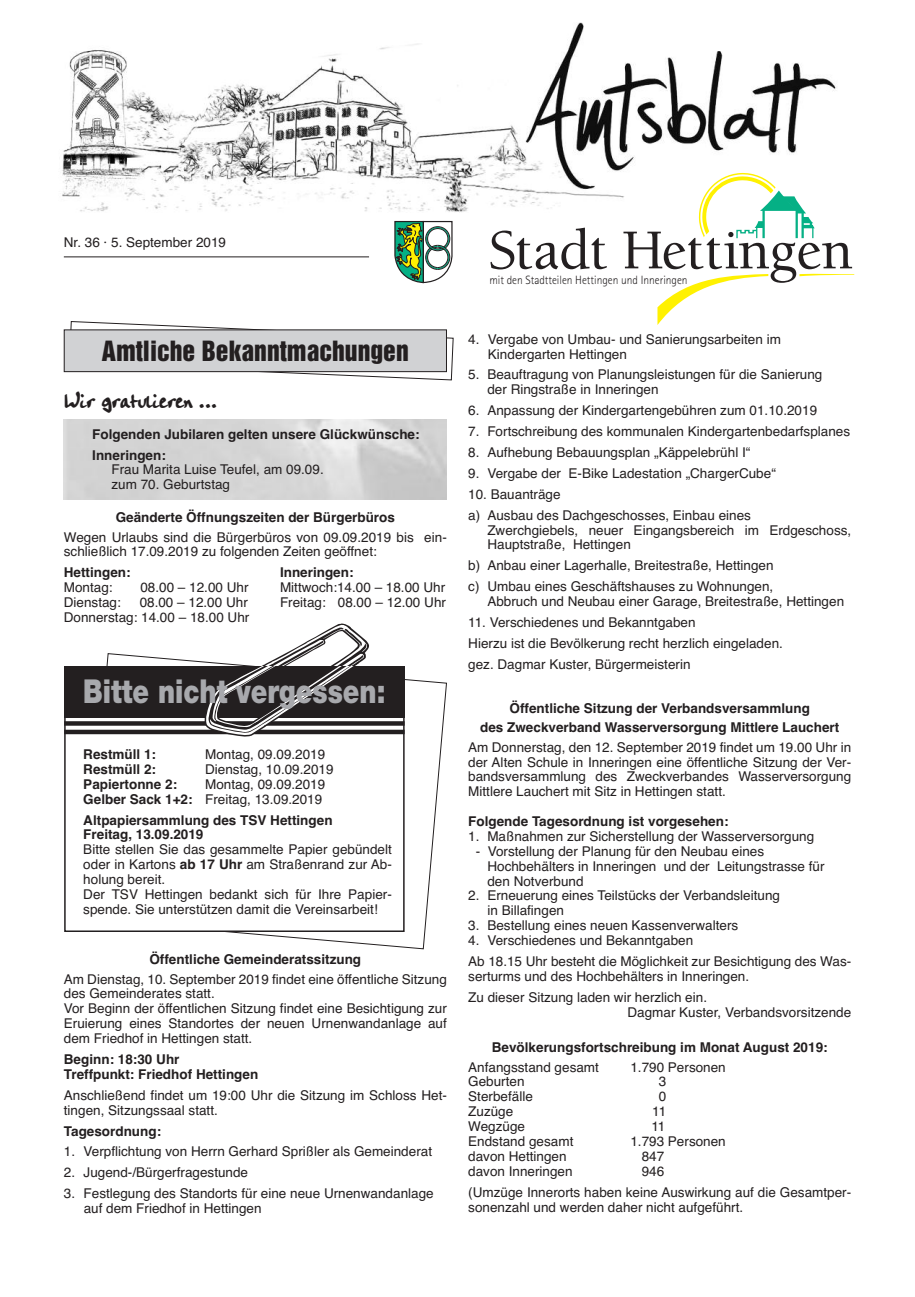
<style>
.page{position:relative;width:915px;height:1297px;background:#fff}
.page>*{position:absolute;margin:0;border:0;box-sizing:border-box;transform-origin:0 0}
.t1{font:900 33px "Helvetica Neue";color:#a8a9ad;scale:.8 1}
.t2{font:25.5px "Helvetica Inserat";color:#231f20}
.t3{font:25.5px "Handwriting Plain";color:#231f20}
.t4{font:13.5px/14.9px "Helvetica";color:#231f20}
.t5{font:700 13.5px/14.9px "Helvetica";color:#231f20}
.t6{font:300 12px "Rotis Sans Serif";color:#231f20;scale:.95 1}
.s1{font-weight:700}
</style>
<div class="page">
<img style="left:62px;top:22px;width:775px;height:219px">
<svg style="left:69px;top:321px;width:385px;height:60px"></svg>
<div style="left:64px;top:330px;width:382px;height:42px;background:#d1d2d4"></div>
<div style="left:64px;top:329px;width:382px;height:43px;border:1px solid #231f20"></div>
<hr style="left:64px;top:256px;width:305px;height:1px;background:#231f20">
<svg style="left:394px;top:221px;width:58px;height:62px"></svg>
<svg style="left:490px;top:228px;width:117px;height:41px"></svg>
<svg style="left:623px;top:173px;width:231px;height:152px"></svg>
<svg style="left:106px;top:653px;width:341px;height:297px"></svg>
<div style="left:65px;top:667px;width:339px;height:264px;background:#fff"></div>
<div style="left:64px;top:666px;width:340px;height:266px;border:2px solid #231f20"></div>
<div style="left:64px;top:666px;width:340px;height:51px;background:#231f20"></div>
<div style="left:64px;top:721px;width:340px;height:5px;background:#231f20"></div>
<hr style="left:64px;top:730px;width:340px;height:4px;background:#231f20">
<svg style="left:204px;top:623px;width:165px;height:113px"></svg>
<p class="t4" style="left:64px;top:235px;width:164px">Nr. 36 · 5. September 2019</p>
<h2 class="t2" style="left:102px;top:340px;width:308px">Amtliche Bekanntmachungen</h2>
<h2 class="t3" style="left:64px;top:385px;width:155px">Wir gratulieren ...</h2>
<p class="t5" style="left:92px;top:424px;width:329px;line-height:20.9px">Folgenden Jubilaren gelten unsere Glückwünsche:<br>Inneringen:</p>
<p class="t4" style="left:111px;top:462px;width:214px">Frau Marita Luise Teufel, am 09.09. zum 70. Geburtstag</p>
<p class="t5" style="left:116px;top:510px;width:281px">Geänderte Öffnungszeiten der Bürgerbüros</p>
<p class="t4" style="left:64px;top:529px;width:384px">Wegen Urlaubs sind die Bürgerbüros von 09.09.2019 bis ein&shy;schließlich 17.09.2019 zu folgenden Zeiten geöffnet:</p>
<p class="t5" style="left:64px;top:565px;width:68px">Hettingen:</p>
<p class="t5" style="left:280px;top:565px;width:75px">Inneringen:</p>
<p class="t4" style="left:64px;top:580px;width:50px">Montag:</p>
<p class="t4" style="left:140px;top:580px;width:110px">08.00 – 12.00 Uhr</p>
<p class="t4" style="left:280px;top:580px;width:167px">Mittwoch:14.00 – 18.00 Uhr</p>
<p class="t4" style="left:64px;top:595px;width:59px">Dienstag:</p>
<p class="t4" style="left:140px;top:595px;width:110px">08.00 – 12.00 Uhr</p>
<p class="t4" style="left:280px;top:595px;width:167px">Freitag: 08.00 – 12.00 Uhr</p>
<p class="t4" style="left:64px;top:610px;width:187px">Donnerstag: 14.00 – 18.00 Uhr</p>
<h1 class="t1" style="left:83px;top:680px;width:379px">Bitte nicht vergessen:</h1>
<p class="t5" style="left:83px;top:747px;width:74px">Restmüll 1:</p>
<p class="t4" style="left:205px;top:747px;width:122px">Montag, 09.09.2019</p>
<p class="t5" style="left:83px;top:762px;width:74px">Restmüll 2:</p>
<p class="t4" style="left:205px;top:762px;width:130px">Dienstag, 10.09.2019</p>
<p class="t5" style="left:83px;top:777px;width:95px">Papiertonne 2:</p>
<p class="t4" style="left:83px;top:777px;width:243px;text-align:right">Montag, 09.09.2019<br><span class="s1">Gelber Sack 1+2:</span> Freitag, 13.09.2019</p>
<p class="t5" style="left:83px;top:812px;width:251px">Altpapiersammlung des TSV Hettingen<br>Freitag, 13.09.2019</p>
<p class="t4" style="left:83px;top:842px;width:310px">Bitte stellen Sie das gesammelte Papier gebündelt oder in Kartons <span class="s1">ab 17 Uhr</span> am Straßenrand zur Ab&shy;holung bereit.<br>Der TSV Hettingen bedankt sich für Ihre Papier&shy;spende. Sie unterstützen damit die Vereinsarbeit!</p>
<p class="t5" style="left:149px;top:952px;width:213px">Öffentliche Gemeinderatssitzung</p>
<p class="t4" style="left:64px;top:971px;width:384px">Am Dienstag, 10. September 2019 findet eine öffentliche Sitzung des Gemeinderates statt.<br>Vor Beginn der öffentlichen Sitzung findet eine Besichtigung zur Eruierung eines Standortes der neuen Urnenwandanlage auf dem Friedhof in Hettingen statt.</p>
<p class="t5" style="left:64px;top:1052px;width:196px">Beginn: 18:30 Uhr<br>Treffpunkt: Friedhof Hettingen</p>
<p class="t4" style="left:64px;top:1088px;width:384px">Anschließend findet um 19:00 Uhr die Sitzung im Schloss Het&shy;tingen, Sitzungssaal statt.</p>
<p class="t5" style="left:64px;top:1123px;width:99px">Tagesordnung:</p>
<p class="t4" style="left:64px;top:1144px;width:369px">1. Verpflichtung von Herrn Gerhard Sprißler als Gemeinderat</p>
<p class="t4" style="left:64px;top:1165px;width:186px">2. Jugend-/Bürgerfragestunde</p>
<p class="t4" style="left:84px;top:1186px;width:351px;text-indent:-20px">3. Festlegung des Standorts für eine neue Urnenwandanlage auf dem Friedhof in Hettingen</p>
<p class="t6" style="left:489px;top:276px;width:210px">mit den Stadtteilen Hettingen und Inneringen</p>
<p class="t4" style="left:488px;top:332px;width:294px;text-indent:-20px">4. Vergabe von Umbau- und Sanierungsarbeiten im<br>Kindergarten Hettingen</p>
<p class="t4" style="left:487px;top:367px;width:336px;text-indent:-19px">5. Beauftragung von Planungsleistungen für die Sanierung der Ringstraße in Inneringen</p>
<p class="t4" style="left:468px;top:403px;width:350px">6. Anpassung der Kindergartengebühren zum 01.10.2019</p>
<p class="t4" style="left:468px;top:424px;width:383px">7. Fortschreibung des kommunalen Kindergartenbedarfsplanes</p>
<p class="t4" style="left:468px;top:445px;width:283px">8. Aufhebung Bebauungsplan „Käppelebrühl I“</p>
<p class="t4" style="left:468px;top:466px;width:309px">9. Vergabe der E-Bike Ladestation „ChargerCube“</p>
<p class="t4" style="left:468px;top:484px;width:284px;line-height:20.9px">10. Bauanträge<br>a) Ausbau des Dachgeschosses, Einbau eines</p>
<p class="t4" style="left:487px;top:522px;width:365px">Zwerchgiebels, neuer Eingangsbereich im Erdgeschoss,<br>Hauptstraße, Hettingen</p>
<p class="t4" style="left:468px;top:555px;width:307px;line-height:20.9px">b) Anbau einer Lagerhalle, Breitestraße, Hettingen c) Umbau eines Geschäftshauses zu Wohnungen,</p>
<p class="t4" style="left:487px;top:594px;width:358px">Abbruch und Neubau einer Garage, Breitestraße, Hettingen</p>
<p class="t4" style="left:468px;top:612px;width:316px;line-height:20.9px">11. Verschiedenes und Bekanntgaben<br>Hierzu ist die Bevölkerung recht herzlich eingeladen. gez. Dagmar Kuster, Bürgermeisterin</p>
<p class="t5" style="left:480px;top:699px;width:360px;line-height:19.2px;text-align:center">Öffentliche Sitzung der Verbandsversammlung<br>des Zweckverband Wasserversorgung Mittlere Lauchert</p>
<p class="t4" style="left:468px;top:739px;width:384px;text-align:justify">Am Donnerstag, den 12. September 2019 findet um 19.00 Uhr in der Alten Schule in Inneringen eine öffentliche Sitzung der Ver&shy;bandsversammlung des Zweckverbandes Wasserversorgung Mittlere Lauchert mit Sitz in Hettingen statt.</p>
<p class="t5" style="left:468px;top:814px;width:262px">Folgende Tagesordnung ist vorgesehen:</p>
<p class="t4" style="left:468px;top:829px;width:347px">1. Maßnahmen zur Sicherstellung der Wasserversorgung</p>
<p class="t4" style="left:487px;top:844px;width:338px;text-indent:-12px">- Vorstellung der Planung für den Neubau eines<br>Hochbehälters in Inneringen und der Leitungstrasse für den Notverbund</p>
<p class="t4" style="left:487px;top:888px;width:294px;text-indent:-19px">2. Erneuerung eines Teilstücks der Verbandsleitung in Billafingen</p>
<p class="t4" style="left:468px;top:918px;width:271px">3. Bestellung eines neuen Kassenverwalters</p>
<p class="t4" style="left:468px;top:930px;width:384px;line-height:20.9px">4. Verschiedenes und Bekanntgaben<br>Ab 18.15 Uhr besteht die Möglichkeit zur Besichtigung des Was-</p>
<p class="t4" style="left:468px;top:966px;width:282px;line-height:20.9px">serturms und des Hochbehälters in Inneringen.<br>Zu dieser Sitzung laden wir herzlich ein.</p>
<p class="t4" style="left:627px;top:1004px;width:225px">Dagmar Kuster, Verbandsvorsitzende</p>
<p class="t5" style="left:491px;top:1040px;width:337px">Bevölkerungsfortschreibung im Monat August 2019:</p>
<p class="t4" style="left:468px;top:1059px;width:132px">Anfangsstand gesamt</p>
<p class="t4" style="left:630px;top:1059px;width:97px">1.790 Personen</p>
<p class="t4" style="left:468px;top:1074px;width:58px">Geburten</p>
<p class="t4" style="left:658px;top:1074px;width:9px">3</p>
<p class="t4" style="left:468px;top:1089px;width:66px">Sterbefälle</p>
<p class="t4" style="left:658px;top:1089px;width:9px">0</p>
<p class="t4" style="left:468px;top:1104px;width:47px">Zuzüge</p>
<p class="t4" style="left:652px;top:1104px;width:16px">11</p>
<p class="t4" style="left:468px;top:1119px;width:58px">Wegzüge</p>
<p class="t4" style="left:651px;top:1119px;width:16px">11</p>
<p class="t4" style="left:468px;top:1134px;width:107px">Endstand gesamt</p>
<p class="t4" style="left:630px;top:1134px;width:97px">1.793 Personen</p>
<p class="t4" style="left:468px;top:1149px;width:100px">davon Hettingen</p>
<p class="t4" style="left:641px;top:1149px;width:24px">847</p>
<p class="t4" style="left:468px;top:1164px;width:106px">davon Inneringen</p>
<p class="t4" style="left:468px;top:1161px;width:384px;line-height:20.9px;text-indent:173px">946<br>(Umzüge Innerorts haben keine Auswirkung auf die Gesamtper-</p>
<p class="t4" style="left:468px;top:1199px;width:276px">sonenzahl und werden daher nicht aufgeführt.</p>
</div>
